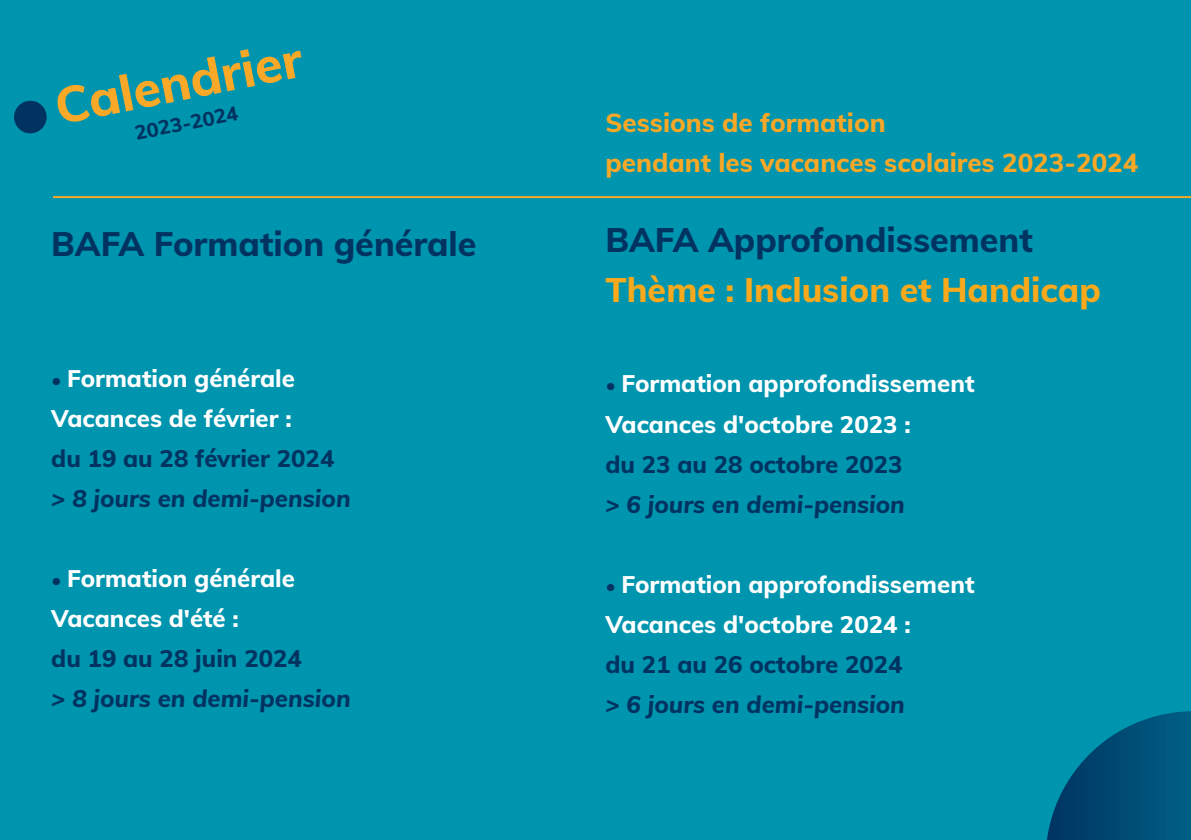
<style>
.page{position:relative;width:1191px;height:840px;background:#fff}
.page>*{position:absolute;margin:0;border:0;box-sizing:border-box;transform-origin:0 0}
.t1{font:800 50px "Muli";color:#f9a828}
.t2{font:800 34px "Muli";color:#003361}
.t3{font:800 34px "Muli";color:#f9a91b}
.t4{font:800 26px/40px "Muli";color:#f8a726}
.t5{font:800 24px/40px "Muli";color:#fff}
.t6{font:italic 800 24px "Muli";color:#003361}
.t7{font:800 24px "Muli";color:#003361}
.t8{font:800 20px "Muli";color:#003361}
.s1{font-weight:600;font-size:20px;color:#003361}
</style>
<div class="page">
<div style="left:1px;top:0;width:1190px;height:839px;background:#0095ae"></div>
<hr style="left:53px;top:196px;width:1138px;height:2px;background:#f8a726">
<div style="left:14px;top:101px;width:33px;height:32px;background:#003361;border-radius:50%"></div>
<svg style="left:1047px;top:711px;width:144px;height:128px"></svg>
<h1 class="t1" style="left:49px;top:71px;width:252px;rotate:-11deg">Calendrier</h1>
<p class="t8" style="left:132px;top:118px;width:106px;rotate:-11deg">2023-2024</p>
<h2 class="t2" style="left:51px;top:219px;width:427px">BAFA Formation générale</h2>
<p class="t5" style="left:51px;top:356px;width:245px"><span class="s1">•</span> Formation générale<br>Vacances de février :</p>
<p class="t7" style="left:51px;top:440px;width:285px">du 19 au 28 février 2024</p>
<p class="t6" style="left:51px;top:480px;width:301px">&gt; 8 jours en demi-pension</p>
<p class="t5" style="left:51px;top:556px;width:245px"><span class="s1">•</span> Formation générale<br>Vacances d'été :</p>
<p class="t7" style="left:51px;top:640px;width:252px">du 19 au 28 juin 2024</p>
<p class="t6" style="left:51px;top:680px;width:301px">&gt; 8 jours en demi-pension</p>
<p class="t4" style="left:605px;top:101px;width:534px">Sessions de formation<br>pendant les vacances scolaires 2023-2024</p>
<h2 class="t2" style="left:605px;top:215px;width:429px">BAFA Approfondissement</h2>
<h2 class="t3" style="left:605px;top:265px;width:497px">Thème : Inclusion et Handicap</h2>
<p class="t5" style="left:605px;top:362px;width:370px"><span class="s1">•</span> Formation approfondissement<br>Vacances d'octobre 2023 :</p>
<p class="t7" style="left:605px;top:446px;width:299px">du 23 au 28 octobre 2023</p>
<p class="t6" style="left:605px;top:486px;width:301px">&gt; 6 jours en demi-pension</p>
<p class="t5" style="left:605px;top:562px;width:370px"><span class="s1">•</span> Formation approfondissement<br>Vacances d'octobre 2024 :</p>
<p class="t7" style="left:605px;top:646px;width:299px">du 21 au 26 octobre 2024</p>
<p class="t6" style="left:605px;top:686px;width:301px">&gt; 6 jours en demi-pension</p>
</div>
